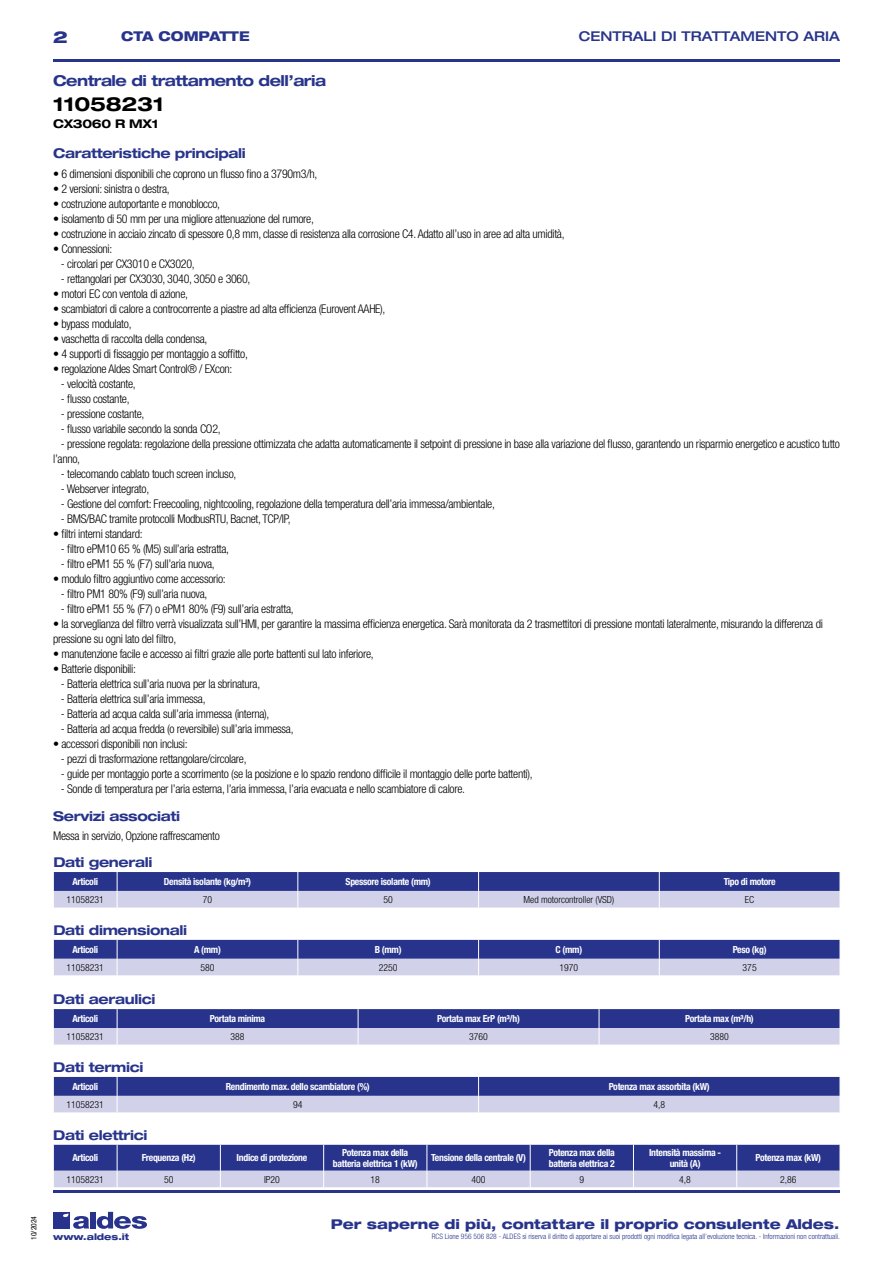
<style>
.page{position:relative;width:893px;height:1263px;background:#fff}
.page>*{position:absolute;margin:0;border:0;box-sizing:border-box;transform-origin:0 0}
.t1{font:700 expanded 19.5px "Helvetica Neue LT Std";letter-spacing:-.01em;color:#000}
.t2{font:800 expanded 16.5px "Helvetica Neue LT Std";color:#28348b}
.t3{font:700 expanded 15px "Helvetica Neue LT Std";letter-spacing:-.035em;color:#28348b}
.t4{font:700 expanded 13.5px "Helvetica Neue LT Std";letter-spacing:-.025em;color:#28348b}
.t5{font:800 expanded 13.5px "Helvetica Neue LT Std";color:#28348b}
.t6{font:500 expanded 13.5px "Helvetica Neue LT Std";color:#28348b}
.t7{font:800 expanded 13.5px "Helvetica Neue LT Std";color:#28348b;scale:.95 1}
.t8{font:300 condensed 12px/15px "Helvetica Neue LT Std";letter-spacing:-.025em;color:#000}
.t9{font:700 expanded 12px "Helvetica Neue LT Std";letter-spacing:-.025em;color:#000}
.t10{font:700 condensed 9.75px/10.5px "Helvetica Neue LT Std";letter-spacing:-.03em;color:#fff;text-align:center}
.t11{font:300 condensed 9.75px "Helvetica Neue";color:#000}
.t12{font:800 expanded 9px "Helvetica Neue LT Std";color:#28348b}
.t13{font:300 condensed 7.5px "Helvetica Neue LT Std";color:#28348b}
.t14{font:condensed 7.5px "Helvetica Neue LT Std";color:#000}
</style>
<div class="page">
<div style="left:53px;top:1212px;width:17px;height:16px;background:#28348b"></div>
<div style="left:90px;top:1212px;width:6px;height:16px;background:#28348b"></div>
<svg style="left:97px;top:1212px;width:50px;height:17px"></svg>
<svg style="left:63px;top:1213px;width:26px;height:16px"></svg>
<hr style="left:53px;top:59px;width:787px;height:2px;background:#28348b">
<hr style="left:53px;top:1190px;width:787px;height:2px;background:#28348b">
<svg style="left:53px;top:872px;width:787px;height:36px;background:#7a80b8"></svg>
<svg style="left:53px;top:940px;width:787px;height:35px;background:#787eb7"></svg>
<svg style="left:53px;top:1009px;width:787px;height:36px;background:#7a7fb8"></svg>
<svg style="left:53px;top:1077px;width:787px;height:36px;background:#7a80b9"></svg>
<svg style="left:53px;top:1145px;width:787px;height:42px;background:#6c73b1"></svg>
<p class="t14" style="left:29px;top:1240px;width:25px;rotate:-90deg">10/2024</p>
<h2 class="t2" style="left:53px;top:26px;width:16px">2</h2>
<p class="t7" style="left:121px;top:28px;width:137px">CTA COMPATTE</p>
<p class="t6" style="left:579px;top:28px;width:263px">CENTRALI DI TRATTAMENTO ARIA</p>
<p class="t3" style="left:53px;top:71px;width:275px">Centrale di trattamento dell’aria</p>
<h1 class="t1" style="left:53px;top:92px;width:112px">11058231</h1>
<p class="t9" style="left:53px;top:116px;width:107px">CX3060 R MX1</p>
<p class="t4" style="left:53px;top:145px;width:194px">Caratteristiche principali</p>
<p class="t8" style="left:53px;top:166px;width:266px">• 6 dimensioni disponibili che coprono un flusso fino a 3790m3/h,</p>
<p class="t8" style="left:53px;top:181px;width:118px">• 2 versioni: sinistra o destra,</p>
<p class="t8" style="left:53px;top:196px;width:168px">• costruzione autoportante e monoblocco,</p>
<p class="t8" style="left:53px;top:211px;width:262px">• isolamento di 50 mm per una migliore attenuazione del rumore,</p>
<p class="t8" style="left:53px;top:226px;width:513px">• costruzione in acciaio zincato di spessore 0,8 mm, classe di resistenza alla corrosione C4. Adatto all’uso in aree ad alta umidità,</p>
<p class="t8" style="left:53px;top:241px;width:61px">• Connessioni:</p>
<p class="t8" style="left:61px;top:256px;width:135px">- circolari per CX3010 e CX3020,</p>
<p class="t8" style="left:61px;top:271px;width:191px">- rettangolari per CX3030, 3040, 3050 e 3060,</p>
<p class="t8" style="left:53px;top:286px;width:136px">• motori EC con ventola di azione,</p>
<p class="t8" style="left:53px;top:301px;width:334px">• scambiatori di calore a controcorrente a piastre ad alta efficienza (Eurovent AAHE),</p>
<p class="t8" style="left:53px;top:316px;width:80px">• bypass modulato,</p>
<p class="t8" style="left:53px;top:331px;width:156px">• vaschetta di raccolta della condensa,</p>
<p class="t8" style="left:53px;top:346px;width:196px">• 4 supporti di fissaggio per montaggio a soffitto,</p>
<p class="t8" style="left:53px;top:361px;width:181px">• regolazione Aldes Smart Control® / EXcon:</p>
<p class="t8" style="left:61px;top:376px;width:76px">- velocità costante,</p>
<p class="t8" style="left:61px;top:391px;width:70px">- flusso costante,</p>
<p class="t8" style="left:61px;top:406px;width:85px">- pressione costante,</p>
<p class="t8" style="left:61px;top:421px;width:161px">- flusso variabile secondo la sonda CO2,</p>
<p class="t8" style="left:53px;top:436px;width:788px;text-indent:8px">- pressione regolata: regolazione della pressione ottimizzata che adatta automaticamente il setpoint di pressione in base alla variazione del flusso, garantendo un risparmio energetico e acustico tutto l’anno,</p>
<p class="t8" style="left:61px;top:466px;width:177px">- telecomando cablato touch screen incluso,</p>
<p class="t8" style="left:61px;top:481px;width:90px">- Webserver integrato,</p>
<p class="t8" style="left:61px;top:496px;width:436px">- Gestione del comfort: Freecooling, nightcooling, regolazione della temperatura dell’aria immessa/ambientale,</p>
<p class="t8" style="left:61px;top:511px;width:231px">- BMS/BAC tramite protocolli ModbusRTU, Bacnet, TCP/IP,</p>
<p class="t8" style="left:53px;top:526px;width:91px">• filtri interni standard:</p>
<p class="t8" style="left:61px;top:541px;width:170px">- filtro ePM10 65 % (M5) sull’aria estratta,</p>
<p class="t8" style="left:61px;top:556px;width:155px">- filtro ePM1 55 % (F7) sull’aria nuova,</p>
<p class="t8" style="left:53px;top:571px;width:174px">• modulo filtro aggiuntivo come accessorio:</p>
<p class="t8" style="left:61px;top:586px;width:148px">- filtro PM1 80% (F9) sull’aria nuova,</p>
<p class="t8" style="left:61px;top:601px;width:234px">- filtro ePM1 55 % (F7) o ePM1 80% (F9) sull’aria estratta,</p>
<p class="t8" style="left:53px;top:616px;width:771px">• la sorveglianza del filtro verrà visualizzata sull’HMI, per garantire la massima efficienza energetica. Sarà monitorata da 2 trasmettitori di pressione montati lateralmente, misurando la differenza di pressione su ogni lato del filtro,</p>
<p class="t8" style="left:53px;top:646px;width:322px">• manutenzione facile e accesso ai filtri grazie alle porte battenti sul lato inferiore,</p>
<p class="t8" style="left:53px;top:661px;width:84px">• Batterie disponibili:</p>
<p class="t8" style="left:61px;top:676px;width:201px">- Batteria elettrica sull’aria nuova per la sbrinatura,</p>
<p class="t8" style="left:61px;top:691px;width:146px">- Batteria elettrica sull’aria immessa,</p>
<p class="t8" style="left:61px;top:706px;width:210px">- Batteria ad acqua calda sull’aria immessa (interna),</p>
<p class="t8" style="left:61px;top:721px;width:234px">- Batteria ad acqua fredda (o reversibile) sull’aria immessa,</p>
<p class="t8" style="left:53px;top:736px;width:136px">• accessori disponibili non inclusi:</p>
<p class="t8" style="left:61px;top:751px;width:187px">- pezzi di trasformazione rettangolare/circolare,</p>
<p class="t8" style="left:61px;top:766px;width:473px">- guide per montaggio porte a scorrimento (se la posizione e lo spazio rendono difficile il montaggio delle porte battenti),</p>
<p class="t8" style="left:61px;top:781px;width:406px">- Sonde di temperatura per l’aria esterna, l’aria immessa, l’aria evacuata e nello scambiatore di calore.</p>
<p class="t4" style="left:53px;top:808px;width:129px">Servizi associati</p>
<p class="t8" style="left:53px;top:828px;width:168px">Messa in servizio, Opzione raffrescamento</p>
<p class="t4" style="left:53px;top:854px;width:101px">Dati generali</p>
<p class="t10" style="left:72px;top:876px;width:27px">Articoli</p>
<p class="t10" style="left:164px;top:876px;width:89px">Densità isolante (kg/m³)</p>
<p class="t10" style="left:346px;top:876px;width:87px">Spessore isolante (mm)</p>
<p class="t10" style="left:724px;top:876px;width:53px">Tipo di motore</p>
<p class="t11" style="left:67px;top:894px;width:39px">11058231</p>
<p class="t11" style="left:203px;top:894px;width:11px">70</p>
<p class="t11" style="left:383px;top:894px;width:11px">50</p>
<p class="t11" style="left:523px;top:894px;width:92px">Med motorcontroller (VSD)</p>
<p class="t11" style="left:745px;top:894px;width:11px">EC</p>
<p class="t4" style="left:53px;top:922px;width:135px">Dati dimensionali</p>
<p class="t10" style="left:72px;top:944px;width:27px">Articoli</p>
<p class="t10" style="left:194px;top:944px;width:28px">A (mm)</p>
<p class="t10" style="left:375px;top:944px;width:28px">B (mm)</p>
<p class="t10" style="left:556px;top:944px;width:28px">C (mm)</p>
<p class="t10" style="left:733px;top:944px;width:35px">Peso (kg)</p>
<p class="t11" style="left:67px;top:962px;width:39px">11058231</p>
<p class="t11" style="left:200px;top:962px;width:16px">580</p>
<p class="t11" style="left:379px;top:962px;width:20px">2250</p>
<p class="t11" style="left:560px;top:962px;width:20px">1970</p>
<p class="t11" style="left:743px;top:962px;width:16px">375</p>
<p class="t4" style="left:53px;top:990px;width:104px">Dati aeraulici</p>
<p class="t10" style="left:72px;top:1013px;width:27px">Articoli</p>
<p class="t10" style="left:210px;top:1013px;width:57px">Portata minima</p>
<p class="t10" style="left:437px;top:1013px;width:84px">Portata max ErP (m³/h)</p>
<p class="t10" style="left:685px;top:1013px;width:70px">Portata max (m³/h)</p>
<p class="t11" style="left:66px;top:1031px;width:39px">11058231</p>
<p class="t11" style="left:231px;top:1031px;width:16px">388</p>
<p class="t11" style="left:469px;top:1031px;width:20px">3760</p>
<p class="t11" style="left:710px;top:1031px;width:20px">3880</p>
<p class="t4" style="left:53px;top:1059px;width:92px">Dati termici</p>
<p class="t10" style="left:72px;top:1081px;width:27px">Articoli</p>
<p class="t10" style="left:226px;top:1081px;width:146px">Rendimento max. dello scambiatore (%)</p>
<p class="t10" style="left:609px;top:1081px;width:103px">Potenza max assorbita (kW)</p>
<p class="t11" style="left:67px;top:1099px;width:39px">11058231</p>
<p class="t11" style="left:293px;top:1099px;width:11px">94</p>
<p class="t11" style="left:653px;top:1099px;width:13px">4,8</p>
<p class="t4" style="left:53px;top:1127px;width:96px">Dati elettrici</p>
<p class="t10" style="left:72px;top:1152px;width:27px">Articoli</p>
<p class="t10" style="left:142px;top:1152px;width:56px">Frequenza (Hz)</p>
<p class="t10" style="left:237px;top:1152px;width:72px">Indice di protezione</p>
<p class="t10" style="left:333px;top:1147px;width:86px">Potenza max della batteria elettrica 1 (kW)</p>
<p class="t10" style="left:431px;top:1152px;width:96px">Tensione della centrale (V)</p>
<p class="t10" style="left:549px;top:1147px;width:67px;text-align:left">Potenza max della batteria elettrica 2</p>
<p class="t10" style="left:649px;top:1147px;width:74px">Intensità massima - unità (A)</p>
<p class="t10" style="left:756px;top:1152px;width:67px">Potenza max (kW)</p>
<p class="t11" style="left:67px;top:1174px;width:39px">11058231</p>
<p class="t11" style="left:164px;top:1174px;width:11px">50</p>
<p class="t11" style="left:264px;top:1174px;width:17px">IP20</p>
<p class="t11" style="left:371px;top:1174px;width:11px">18</p>
<p class="t11" style="left:472px;top:1174px;width:16px">400</p>
<p class="t11" style="left:579px;top:1174px;width:6px">9</p>
<p class="t11" style="left:679px;top:1174px;width:13px">4,8</p>
<p class="t11" style="left:780px;top:1174px;width:18px">2,86</p>
<p class="t5" style="left:331px;top:1215px;width:510px">Per saperne di più, contattare il proprio consulente Aldes.</p>
<p class="t12" style="left:53px;top:1231px;width:78px">www.aldes.it</p>
<p class="t13" style="left:432px;top:1232px;width:410px">RCS Lione 956 506 828 - ALDES si riserva il diritto di apportare ai suoi prodotti ogni modifica legata all’evoluzione tecnica. - Informazioni non contrattuali.</p>
</div>
